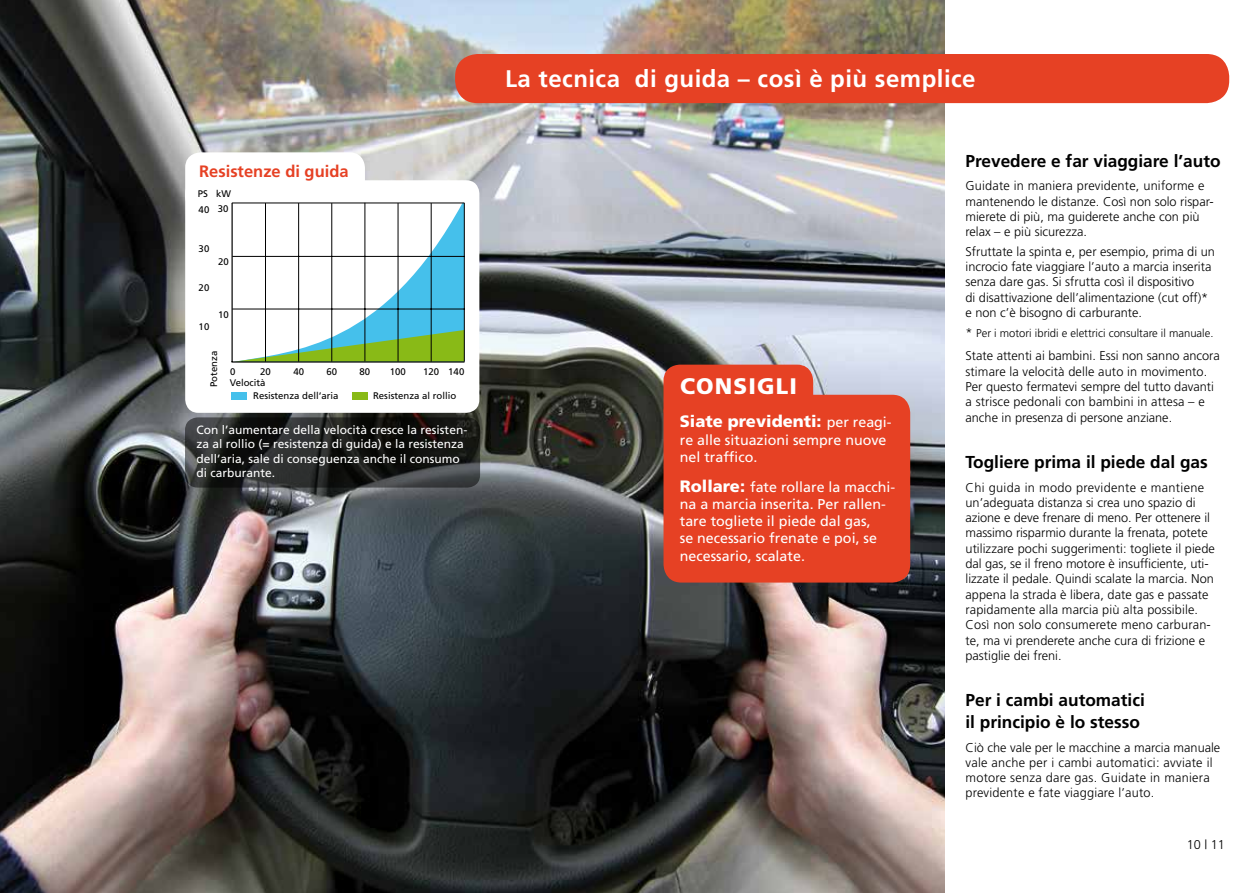
<style>
.page{position:relative;width:1259px;height:893px;background:#fff}
.page>*{position:absolute;margin:0;border:0;box-sizing:border-box;transform-origin:0 0}
.t1{font:700 24px "Frutiger";letter-spacing:.02em;color:#fff}
.t2{font:900 22.5px "Frutiger";letter-spacing:.05em;color:#fff}
.t3{font:700 17.25px/21.6px "Frutiger";color:#000}
.t4{font:900 16.5px "Frutiger";color:#fff}
.t5{font:700 16.5px "Frutiger";color:#e64124}
.t6{font:14.25px/17.1px "Frutiger";color:#fff}
.t7{font:300 12.75px/15.3px "Frutiger";color:#000}
.t8{font:300 12.75px/15.3px "Frutiger";letter-spacing:.02em;color:#000}
.t9{font:12px/14.4px "Frutiger";color:#fff}
.t10{font:300 11.25px "Frutiger";color:#000}
.t11{font:9.6px/13.2px "Frutiger";color:#000}
.s1{font-weight:400;font-size:14.25px}
.s2{font-weight:900;font-size:16.5px}
.s3{font-size:12.75px}
</style>
<div class="page">
<img style="left:0;top:0;width:944px;height:893px">
<div style="left:185px;top:180px;width:294px;height:233px;background:#fff;border-radius:13px"></div>
<div style="left:185px;top:152px;width:180px;height:60px;background:#fff;border-radius:15px"></div>
<svg style="left:234px;top:204px;width:230px;height:157px"></svg>
<hr style="left:265px;top:203px;width:1px;height:159px;background:#000">
<hr style="left:298px;top:203px;width:1px;height:159px;background:#000">
<hr style="left:331px;top:203px;width:1px;height:159px;background:#000">
<hr style="left:365px;top:203px;width:1px;height:158px;background:#000">
<hr style="left:398px;top:203px;width:1px;height:159px;background:#000">
<hr style="left:431px;top:203px;width:1px;height:159px;background:#000">
<hr style="left:464px;top:203px;width:1px;height:159px;background:#000">
<hr style="left:232px;top:309px;width:232px;height:1px;background:#000">
<hr style="left:232px;top:256px;width:232px;height:1px;background:#000">
<hr style="left:231px;top:203px;width:2px;height:159px;background:#000">
<hr style="left:231px;top:361px;width:233px;height:2px;background:#000">
<hr style="left:232px;top:203px;width:232px;height:1px;background:#000">
<div style="left:231px;top:392px;width:16px;height:7px;background:#45c0eb"></div>
<div style="left:352px;top:392px;width:16px;height:8px;background:#89ba17"></div>
<svg style="left:185px;top:417px;width:295px;height:71px;background:#222322"></svg>
<div style="left:663px;top:365px;width:150px;height:61px;background:#e64124;border-radius:16px"></div>
<div style="left:663px;top:395px;width:247px;height:188px;background:#e64124;border-radius:18px"></div>
<div style="left:455px;top:54px;width:774px;height:49px;background:#e64124;border-radius:23px"></div>
<p class="t5" style="left:199px;top:161px;width:151px">Resistenze di guida</p>
<p class="t11" style="left:198px;top:187px;width:35px">PS kW</p>
<p class="t11" style="left:198px;top:203px;width:31px">40 30</p>
<p class="t11" style="left:198px;top:242px;width:12px">30</p>
<p class="t11" style="left:198px;top:281px;width:12px">20</p>
<p class="t11" style="left:198px;top:320px;width:12px">10</p>
<p class="t11" style="left:218px;top:255px;width:12px">20</p>
<p class="t11" style="left:218px;top:308px;width:12px">10</p>
<p class="t11" style="left:207px;top:387px;width:38px;rotate:-90deg">Potenza</p>
<p class="t11" style="left:230px;top:365px;width:7px">0</p>
<p class="t11" style="left:260px;top:365px;width:12px">20</p>
<p class="t11" style="left:293px;top:365px;width:12px">40</p>
<p class="t11" style="left:326px;top:365px;width:12px">60</p>
<p class="t11" style="left:359px;top:365px;width:12px">80</p>
<p class="t11" style="left:390px;top:365px;width:18px">100</p>
<p class="t11" style="left:423px;top:365px;width:43px">120 140</p>
<p class="t11" style="left:253px;top:376px;width:87px;text-indent:-23px">Velocità<br>Resistenza dell‘aria</p>
<p class="t11" style="left:373px;top:389px;width:85px">Resistenza al rollio</p>
<p class="t9" style="left:196px;top:422px;width:272px">Con l’aumentare della velocità cresce la resisten&shy;za al rollio (= resistenza di guida) e la resistenza dell’aria, sale di conseguenza anche il consumo di carburante.</p>
<h1 class="t1" style="left:505px;top:64px;width:472px">La tecnica di guida – così è più semplice</h1>
<h2 class="t2" style="left:680px;top:373px;width:118px">CONSIGLI</h2>
<p class="t4" style="left:680px;top:412px;width:213px">Siate previdenti: <span class="s1">per reagi-</span></p>
<p class="t6" style="left:680px;top:431px;width:208px">re alle situazioni sempre nuove nel traffico.</p>
<p class="t6" style="left:680px;top:478px;width:217px"><span class="s2">Rollare:</span> fate rollare la macchi&shy;na a marcia inserita. Per rallen&shy;tare togliete il piede dal gas,<br>se necessario frenate e poi, se necessario, scalate.</p>
<h3 class="t3" style="left:965px;top:150px;width:257px">Prevedere e far viaggiare l’auto</h3>
<p class="t7" style="left:965px;top:178px;width:249px">Guidate in maniera previdente, uniforme e mantenendo le distanze. Così non solo rispar&shy;mierete di più, ma guiderete anche con più relax – e più sicurezza.</p>
<p class="t7" style="left:965px;top:244px;width:251px">Sfruttate la spinta e, per esempio, prima di un incrocio fate viaggiare l’auto a marcia inserita senza dare gas. Si sfrutta così il dispositivo<br>di disattivazione dell’alimentazione (cut off)* e non c’è bisogno di carburante.</p>
<p class="t10" style="left:965px;top:326px;width:249px"><span class="s3">*</span> Per i motori ibridi e elettrici consultare il manuale.</p>
<p class="t7" style="left:965px;top:348px;width:256px">State attenti ai bambini. Essi non sanno ancora stimare la velocità delle auto in movimento.<br>Per questo fermatevi sempre del tutto davanti a strisce pedonali con bambini in attesa – e anche in presenza di persone anziane.</p>
<h3 class="t3" style="left:965px;top:451px;width:244px">Togliere prima il piede dal gas</h3>
<p class="t7" style="left:965px;top:479px;width:251px">Chi guida in modo previdente e mantiene un’adeguata distanza si crea uno spazio di azione e deve frenare di meno. Per ottenere il massimo risparmio durante la frenata, potete utilizzare pochi suggerimenti: togliete il piede dal gas, se il freno motore è insufficiente, uti&shy;lizzate il pedale. Quindi scalate la marcia. Non appena la strada è libera, date gas e passate rapidamente alla marcia più alta possibile.<br>Così non solo consumerete meno carburan&shy;te, ma vi prenderete anche cura di frizione e pastiglie dei freni.</p>
<h3 class="t3" style="left:965px;top:689px;width:181px">Per i cambi automatici il principio è lo stesso</h3>
<p class="t8" style="left:965px;top:739px;width:256px">Ciò che vale per le macchine a marcia manuale vale anche per i cambi automatici: avviate il motore senza dare gas. Guidate in maniera previdente e fate viaggiare l’auto.</p>
<p class="t7" style="left:1186px;top:837px;width:40px">10 | 11</p>
</div>
